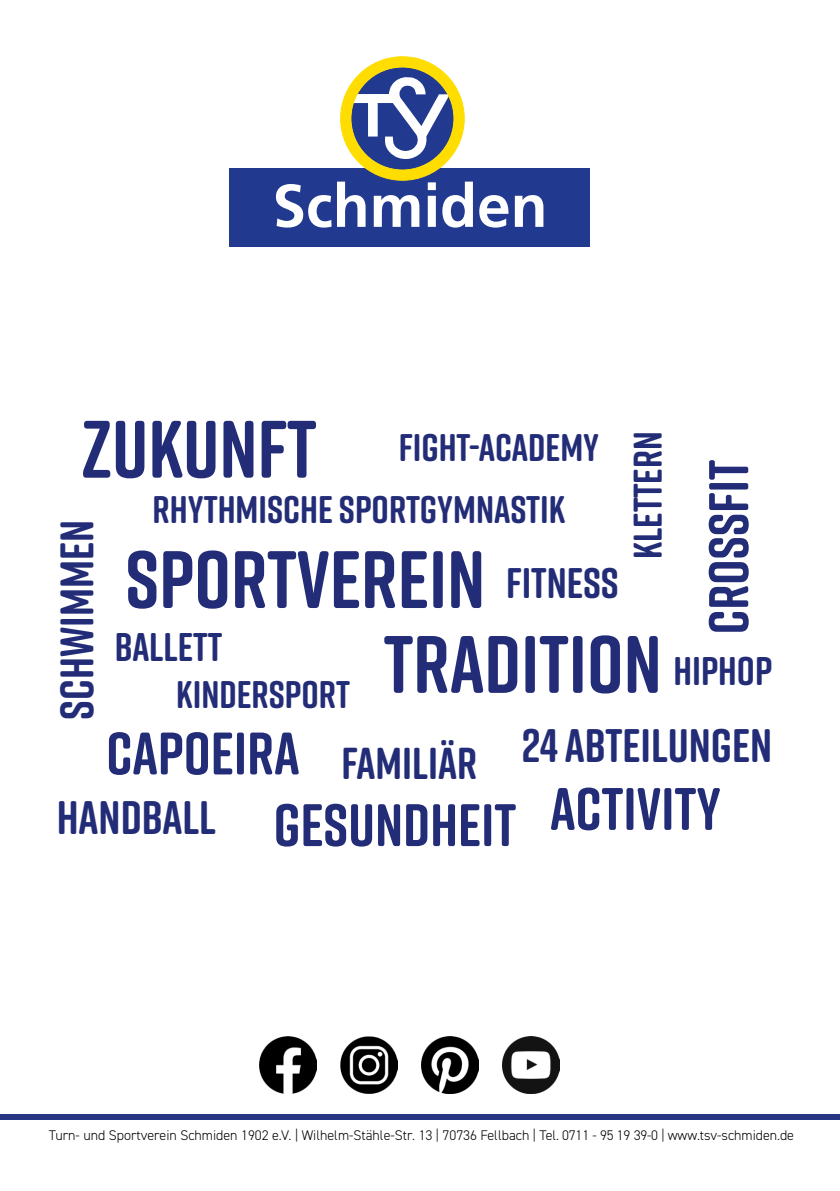
<style>
.page{position:relative;width:840px;height:1191px;background:#fff}
.page>*{position:absolute;margin:0;border:0;box-sizing:border-box;transform-origin:0 0}
.t1{font:700 81.2px "Rift Soft";color:#232c77}
.t2{font:700 59.8px "Rift Soft";color:#232c77}
.t3{font:700 55.8px "Rift Soft";color:#232c77}
.t4{font:700 47px "Rift Soft";color:#232c77}
.t5{font:700 44.6px "Rift Soft";color:#232c77}
.t6{font:700 42.8px "Rift Soft";color:#232c77}
.t7{font:700 40px "Rift Soft";color:#232c77}
.t8{font:700 38.4px "Rift Soft";color:#232c77}
.t9{font:300 14px "DIN2014";color:#000}
</style>
<div class="page">
<div style="left:0;top:1114px;width:839px;height:6px;background:#283583"></div>
<div style="left:229px;top:168px;width:360px;height:79px;background:#213a8f"></div>
<svg style="left:276px;top:184px;width:55px;height:44px"></svg>
<svg style="left:479px;top:195px;width:29px;height:33px"></svg>
<svg style="left:514px;top:195px;width:29px;height:32px"></svg>
<svg style="left:337px;top:57px;width:135px;height:171px"></svg>
<img style="left:260px;top:1036px;width:56px;height:57px">
<img style="left:502px;top:1036px;width:57px;height:57px">
<img style="left:421px;top:1036px;width:57px;height:57px">
<img style="left:340px;top:1036px;width:57px;height:57px">
<h1 class="t1" style="left:81px;top:391px;width:236px">ZUKUNFT</h1>
<h3 class="t7" style="left:618px;top:559px;width:129px;rotate:-90deg">KLETTERN</h3>
<h3 class="t8" style="left:398px;top:420px;width:202px">FIGHT-ACADEMY</h3>
<h3 class="t8" style="left:152px;top:482px;width:414px">RHYTHMISCHE SPORTGYMNASTIK</h3>
<h3 class="t4" style="left:43px;top:719px;width:201px;rotate:-90deg">SCHWIMMEN</h3>
<h1 class="t1" style="left:125px;top:521px;width:361px">SPORTVEREIN</h1>
<h3 class="t6" style="left:506px;top:552px;width:114px">FITNESS</h3>
<h1 class="t1" style="left:383px;top:606px;width:279px">TRADITION</h1>
<h3 class="t7" style="left:115px;top:618px;width:109px">BALLETT</h3>
<h3 class="t8" style="left:176px;top:667px;width:175px">KINDERSPORT</h3>
<h3 class="t3" style="left:688px;top:634px;width:176px;rotate:-90deg">CROSSFIT</h3>
<h3 class="t7" style="left:673px;top:642px;width:100px">HIPHOP</h3>
<h2 class="t2" style="left:106px;top:710px;width:195px">CAPOEIRA</h2>
<h3 class="t5" style="left:341px;top:731px;width:137px">FAMILIÄR</h3>
<h3 class="t4" style="left:521px;top:712px;width:252px">24 ABTEILUNGEN</h3>
<h3 class="t4" style="left:57px;top:784px;width:161px">HANDBALL</h3>
<h2 class="t2" style="left:273px;top:782px;width:244px">GESUNDHEIT</h2>
<h2 class="t2" style="left:549px;top:766px;width:172px">ACTIVITY</h2>
<p class="t9" style="left:49px;top:1126px;width:746px">Turn- und Sportverein Schmiden 1902 e.V. | Wilhelm-Stähle-Str. 13 | 70736 Fellbach | Tel. 0711 - 95 19 39-0 | www.tsv-schmiden.de</p>
</div>
